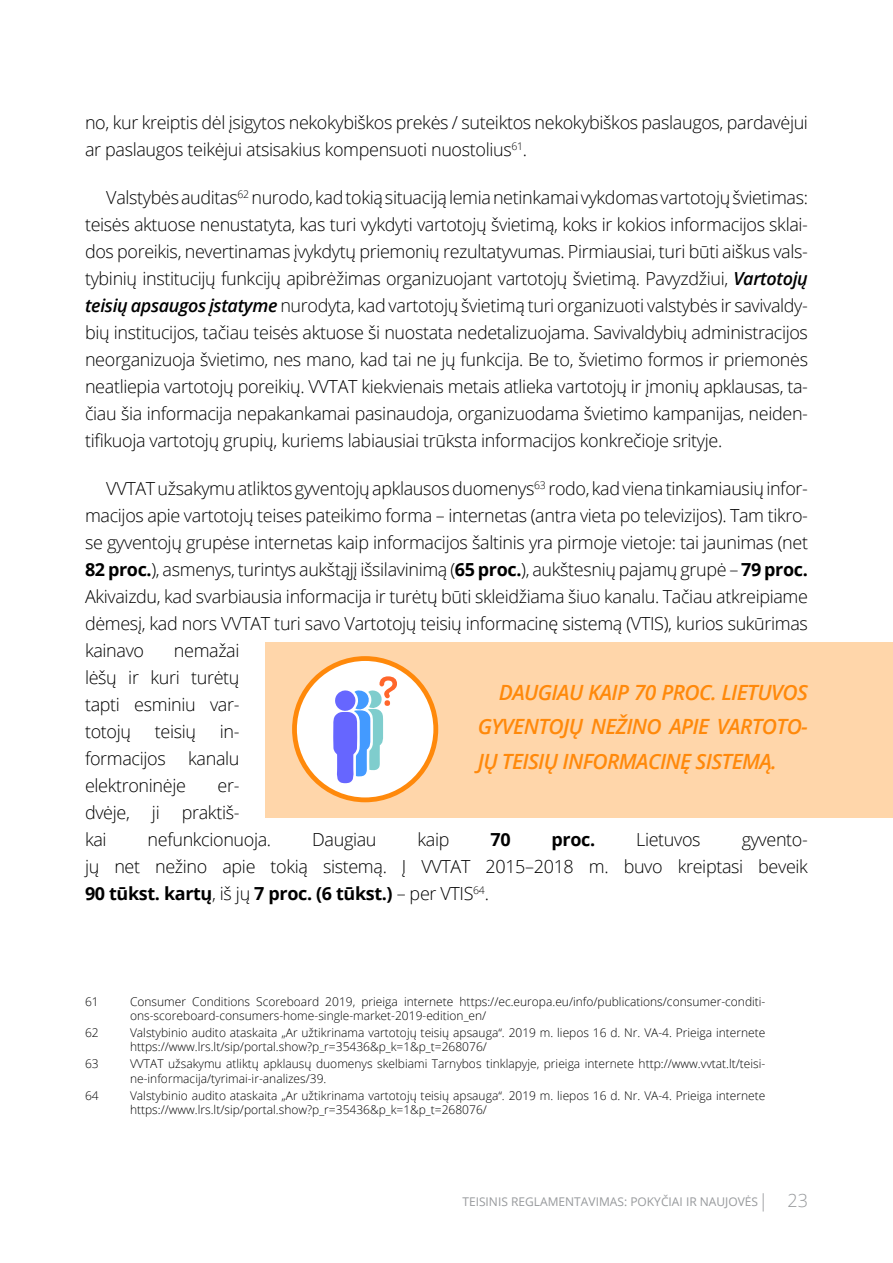
<style>
.page{position:relative;width:893px;height:1263px;background:#fff}
.page>*{position:absolute;margin:0;border:0;box-sizing:border-box;transform-origin:0 0}
.t1{font:italic 600 21px/34.5px "Open Sans";letter-spacing:-.03em;color:#ff890b;text-align:justify}
.t2{font:300 18px/27px "Open Sans";letter-spacing:-.02em;color:#000;text-align:justify}
.t3{font:700 18px "Open Sans";letter-spacing:-.02em;color:#000}
.t4{font:300 18px "Open Sans";color:#97999c}
.FOOT{font:300 12px/14.4px "Open Sans";color:#000}
.t5{font:12px "Open Sans";color:#97999c}
.s1{font-weight:600;font-style:italic}
.s2{font-weight:700}
</style>
<div class="page">
<div style="left:265px;top:642px;width:628px;height:176px;background:#ffd6aa"></div>
<div style="left:294px;top:658px;width:142px;height:142px;background:#fff;border-radius:50%"></div>
<div style="left:292px;top:656px;width:146px;height:146px;border:5px solid #ff890b;border-radius:50%"></div>
<svg style="left:333px;top:676px;width:64px;height:107px"></svg>
<p class="t2" style="left:85px;top:108px;width:724px">no, kur kreiptis dėl įsigytos nekokybiškos prekės / suteiktos nekokybiškos paslaugos, pardavėjui ar paslaugos teikėjui atsisakius kompensuoti nuostolius<sup>61</sup>.</p>
<p class="t2" style="left:85px;top:183px;width:724px;text-indent:21px">Valstybės auditas<sup>62</sup> nurodo, kad tokią situaciją lemia netinkamai vykdomas vartotojų švietimas: teisės aktuose nenustatyta, kas turi vykdyti vartotojų švietimą, koks ir kokios informacijos sklai&shy;dos poreikis, nevertinamas įvykdytų priemonių rezultatyvumas. Pirmiausiai, turi būti aiškus vals&shy;tybinių institucijų funkcijų apibrėžimas organizuojant vartotojų švietimą. Pavyzdžiui, <span class="s1">Vartotojų teisių apsaugos įstatyme</span> nurodyta, kad vartotojų švietimą turi organizuoti valstybės ir savivaldy&shy;bių institucijos, tačiau teisės aktuose ši nuostata nedetalizuojama. Savivaldybių administracijos neorganizuoja švietimo, nes mano, kad tai ne jų funkcija. Be to, švietimo formos ir priemonės neatliepia vartotojų poreikių. VVTAT kiekvienais metais atlieka vartotojų ir įmonių apklausas, ta&shy;čiau šia informacija nepakankamai pasinaudoja, organizuodama švietimo kampanijas, neiden&shy;tifikuoja vartotojų grupių, kuriems labiausiai trūksta informacijos konkrečioje srityje.</p>
<p class="t2" style="left:85px;top:475px;width:724px;text-indent:21px">VVTAT užsakymu atliktos gyventojų apklausos duomenys<sup>63</sup> rodo, kad viena tinkamiausių infor&shy;macijos apie vartotojų teises pateikimo forma – internetas (antra vieta po televizijos). Tam tikro&shy;se gyventojų grupėse internetas kaip informacijos šaltinis yra pirmoje vietoje: tai jaunimas (net <span class="s2">82 proc.</span>), asmenys, turintys aukštąjį išsilavinimą (<span class="s2">65 proc.</span>), aukštesnių pajamų grupė – <span class="s2">79 proc.<br></span>Akivaizdu, kad svarbiausia informacija ir turėtų būti skleidžiama šiuo kanalu. Tačiau atkreipiame dėmesį, kad nors VVTAT turi savo Vartotojų teisių informacinę sistemą (VTIS), kurios sukūrimas kainavo</p>
<p class="t2" style="left:85px;top:637px;width:156px;text-indent:89px">nemažai lėšų ir kuri turėtų tapti esminiu var&shy;totojų</p>
<p class="t1" style="left:478px;top:674px;width:332px;text-indent:21px">DAUGIAU KAIP 70 PROC. LIETUVOS GYVENTOJŲ NEŽINO APIE VARTOTO-JŲ TEISIŲ INFORMACINĘ SISTEMĄ.</p>
<p class="t2" style="left:85px;top:718px;width:156px;text-indent:135px">in&shy;formacijos kanalu elektroninėje</p>
<p class="t2" style="left:155px;top:718px;width:43px">teisių</p>
<p class="t2" style="left:85px;top:772px;width:156px;text-indent:133px">er&shy;dvėje, ji praktiš&shy;kai</p>
<p class="t2" style="left:148px;top:826px;width:125px">nefunkcionuoja.</p>
<p class="t2" style="left:312px;top:826px;width:66px">Daugiau</p>
<p class="t2" style="left:418px;top:826px;width:33px">kaip</p>
<p class="t3" style="left:490px;top:827px;width:22px">70</p>
<p class="t3" style="left:552px;top:827px;width:45px">proc.</p>
<p class="t2" style="left:636px;top:826px;width:66px">Lietuvos</p>
<p class="t2" style="left:85px;top:826px;width:724px;text-indent:657px">gyvento&shy;jų net nežino apie tokią sistemą. Į VVTAT 2015–2018 m. buvo kreiptasi beveik <span class="s2">90 tūkst. kartų</span>, iš jų <span class="s2">7 proc. (6 tūkst.)</span> – per VTIS<sup>64</sup>.</p>
<p class="FOOT" style="left:85px;top:994px;width:15px">61</p>
<p class="FOOT" style="left:130px;top:994px;width:637px">Consumer Conditions Scoreboard 2019, prieiga internete https://ec.europa.eu/info/publications/consumer-conditi&shy;ons-scoreboard-consumers-home-single-market-2019-edition_en/</p>
<p class="FOOT" style="left:85px;top:1025px;width:15px">62</p>
<p class="FOOT" style="left:130px;top:1025px;width:637px">Valstybinio audito ataskaita „Ar užtikrinama vartotojų teisių apsauga“. 2019 m. liepos 16 d. Nr. VA-4. Prieiga internete https://www.lrs.lt/sip/portal.show?p_r=35436&amp;p_k=1&amp;p_t=268076/</p>
<p class="FOOT" style="left:85px;top:1056px;width:15px">63</p>
<p class="FOOT" style="left:130px;top:1056px;width:637px">VVTAT užsakymu atliktų apklausų duomenys skelbiami Tarnybos tinklapyje, prieiga internete http://www.vvtat.lt/teisi&shy;ne-informacija/tyrimai-ir-analizes/39.</p>
<p class="FOOT" style="left:85px;top:1088px;width:15px">64</p>
<p class="FOOT" style="left:130px;top:1088px;width:637px">Valstybinio audito ataskaita „Ar užtikrinama vartotojų teisių apsauga“. 2019 m. liepos 16 d. Nr. VA-4. Prieiga internete https://www.lrs.lt/sip/portal.show?p_r=35436&amp;p_k=1&amp;p_t=268076/</p>
<p class="t4" style="left:758px;top:1188px;width:51px">| 23</p>
<p class="t5" style="left:462px;top:1193px;width:297px">TEISINIS REGLAMENTAVIMAS: POKYČIAI IR NAUJOVĖS</p>
</div>
